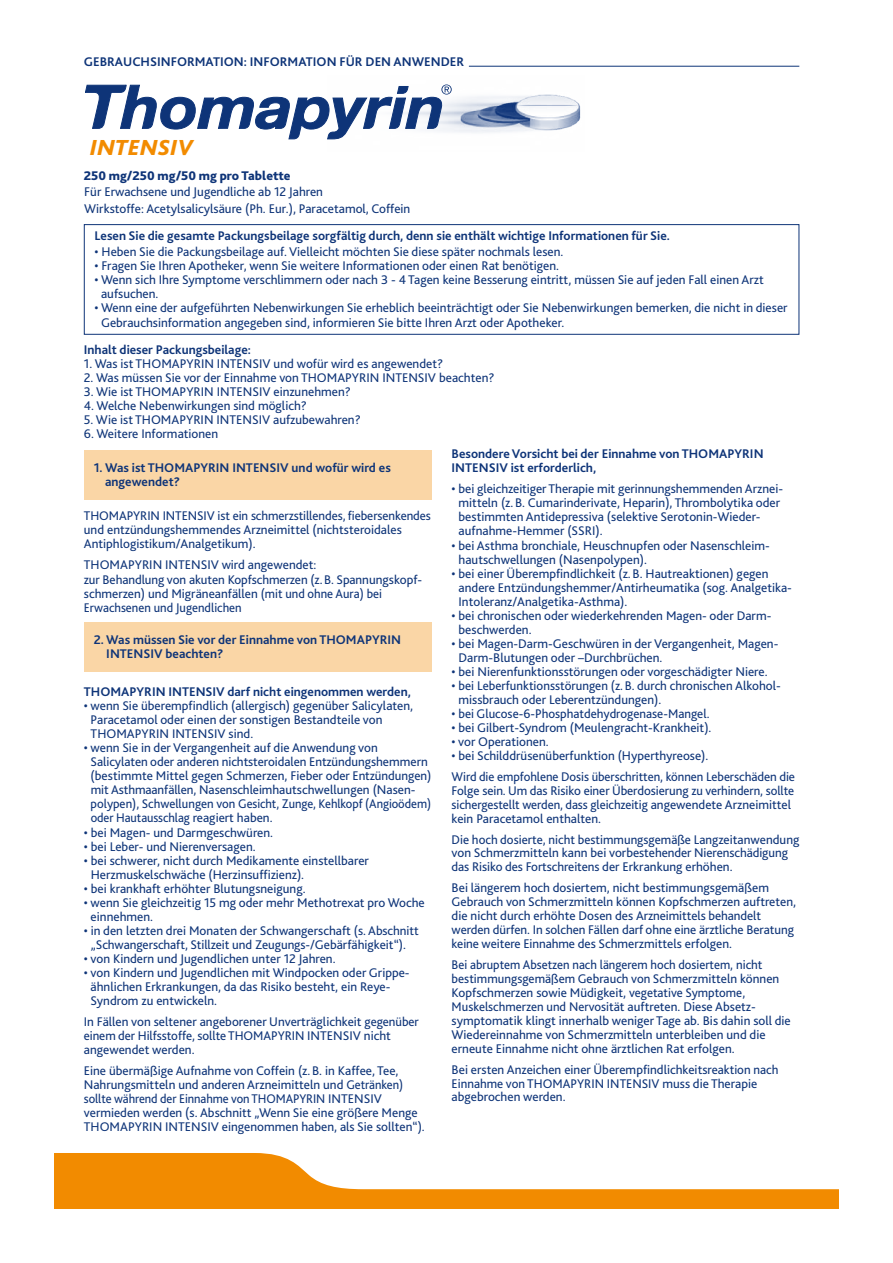
<style>
.page{position:relative;width:893px;height:1263px;background:#fff}
.page>*{position:absolute;margin:0;border:0;box-sizing:border-box;transform-origin:0 0}
.t1{font:italic 800 22.8px "Bliss 2";letter-spacing:.01em;color:#f28b00}
.t2{font:13.2px/14px "Bliss 2";color:#0e3478}
.t3{font:700 13.2px/14px "Bliss 2";color:#0e3478}
.t4{font:13.2px/14px "Bliss 2";color:#0e3478;scale:.96 1}
.t5{font:800 13.2px "Bliss 2";color:#0e3478}
</style>
<div class="page">
<svg style="left:54px;top:1153px;width:785px;height:56px"></svg>
<img style="left:328px;top:94px;width:253px;height:46px">
<svg style="left:85px;top:84px;width:367px;height:55px"></svg>
<hr style="left:469px;top:66px;width:330px;height:1px;background:#0e3478">
<div style="left:84px;top:450px;width:348px;height:49px;background:#fad6a6"></div>
<div style="left:84px;top:622px;width:348px;height:49px;background:#fad6a6"></div>
<div style="left:84px;top:224px;width:715px;height:111px;border:1px solid #0e3478"></div>
<p class="t3" style="left:84px;top:54px;width:382px">GEBRAUCHSINFORMATION: INFORMATION FÜR DEN ANWENDER</p>
<h1 class="t1" style="left:90px;top:133px;width:104px">INTENSIV</h1>
<p class="t5" style="left:84px;top:168px;width:208px">250 mg/250 mg/50 mg pro Tablette</p>
<p class="t2" style="left:84px;top:183px;width:328px;line-height:16.5px">Für Erwachsene und Jugendliche ab 12 Jahren<br>Wirkstoffe: Acetylsalicylsäure (Ph. Eur.), Paracetamol, Coffein</p>
<p class="t3" style="left:95px;top:228px;width:577px">Lesen Sie die gesamte Packungsbeilage sorgfältig durch, denn sie enthält wichtige Informationen für Sie.</p>
<p class="t2" style="left:95px;top:245px;width:470px">• Heben Sie die Packungsbeilage auf. Vielleicht möchten Sie diese später nochmals lesen.</p>
<p class="t2" style="left:95px;top:259px;width:466px">• Fragen Sie Ihren Apotheker, wenn Sie weitere Informationen oder einen Rat benötigen.</p>
<p class="t2" style="left:101px;top:273px;width:664px;text-indent:-6px">• Wenn sich Ihre Symptome verschlimmern oder nach 3 - 4 Tagen keine Besserung eintritt, müssen Sie auf jeden Fall einen Arzt aufsuchen.</p>
<p class="t2" style="left:101px;top:301px;width:688px;text-indent:-6px">• Wenn eine der aufgeführten Nebenwirkungen Sie erheblich beeinträchtigt oder Sie Nebenwirkungen bemerken, die nicht in dieser<br>Gebrauchsinformation angegeben sind, informieren Sie bitte Ihren Arzt oder Apotheker.</p>
<p class="t3" style="left:84px;top:342px;width:169px">Inhalt dieser Packungsbeilage:</p>
<p class="t2" style="left:84px;top:357px;width:361px">1. Was ist THOMAPYRIN INTENSIV und wofür wird es angewendet?</p>
<p class="t2" style="left:84px;top:371px;width:412px">2. Was müssen Sie vor der Einnahme von THOMAPYRIN INTENSIV beachten?</p>
<p class="t2" style="left:84px;top:385px;width:269px">3. Wie ist THOMAPYRIN INTENSIV einzunehmen?</p>
<p class="t2" style="left:84px;top:399px;width:225px">4. Welche Nebenwirkungen sind möglich?</p>
<p class="t2" style="left:84px;top:413px;width:278px">5. Wie ist THOMAPYRIN INTENSIV aufzubewahren?</p>
<p class="t2" style="left:84px;top:427px;width:136px">6. Weitere Informationen</p>
<p class="t3" style="left:105px;top:460px;width:287px;text-indent:-11px">1. Was ist THOMAPYRIN INTENSIV und wofür wird es angewendet?</p>
<p class="t2" style="left:84px;top:509px;width:349px">THOMAPYRIN INTENSIV ist ein schmerzstillendes, fiebersenkendes und entzündungshemmendes Arzneimittel (nichtsteroidales<br>Antiphlogistikum/Analgetikum).</p>
<p class="t2" style="left:84px;top:558px;width:340px">THOMAPYRIN INTENSIV wird angewendet:<br>zur Behandlung von akuten Kopfschmerzen (z.B. Spannungskopf&shy;schmerzen) und Migräneanfällen (mit und ohne Aura) bei Erwachsenen und Jugendlichen</p>
<p class="t3" style="left:106px;top:632px;width:296px;text-indent:-13px">2. Was müssen Sie vor der Einnahme von THOMAPYRIN<br>INTENSIV beachten?</p>
<p class="t3" style="left:84px;top:685px;width:329px">THOMAPYRIN INTENSIV darf nicht eingenommen werden,</p>
<p class="t2" style="left:91px;top:699px;width:324px;text-indent:-7px">• wenn Sie überempfindlich (allergisch) gegenüber Salicylaten,<br>Paracetamol oder einen der sonstigen Bestandteile von<br>THOMAPYRIN INTENSIV sind.</p>
<p class="t2" style="left:91px;top:741px;width:342px;text-indent:-7px">• wenn Sie in der Vergangenheit auf die Anwendung von Salicylaten oder anderen nichtsteroidalen Entzündungshemmern (bestimmte Mittel gegen Schmerzen, Fieber oder Entzündungen) mit Asthmaanfällen, Nasenschleimhautschwellungen (Nasen&shy;polypen), Schwellungen von Gesicht, Zunge, Kehlkopf (Angioödem) oder Hautausschlag reagiert haben.</p>
<p class="t2" style="left:84px;top:825px;width:191px">• bei Magen- und Darmgeschwüren.</p>
<p class="t2" style="left:84px;top:839px;width:173px">• bei Leber- und Nierenversagen.</p>
<p class="t2" style="left:91px;top:853px;width:280px;text-indent:-7px">• bei schwerer, nicht durch Medikamente einstellbarer<br>Herzmuskelschwäche (Herzinsuffizienz).</p>
<p class="t2" style="left:84px;top:881px;width:223px">• bei krankhaft erhöhter Blutungsneigung.</p>
<p class="t2" style="left:91px;top:895px;width:336px;text-indent:-7px">• wenn Sie gleichzeitig 15 mg oder mehr Methotrexat pro Woche einnehmen.</p>
<p class="t2" style="left:84px;top:923px;width:336px;text-align:center">• in den letzten drei Monaten der Schwangerschaft (s. Abschnitt „Schwangerschaft, Stillzeit und Zeugungs-/Gebärfähigkeit“).</p>
<p class="t2" style="left:84px;top:951px;width:253px">• von Kindern und Jugendlichen unter 12 Jahren.</p>
<p class="t2" style="left:91px;top:965px;width:321px;text-indent:-7px">• von Kindern und Jugendlichen mit Windpocken oder Grippe&shy;ähnlichen Erkrankungen, da das Risiko besteht, ein Reye-<br>Syndrom zu entwickeln.</p>
<p class="t2" style="left:84px;top:1014px;width:336px">In Fällen von seltener angeborener Unverträglichkeit gegenüber einem der Hilfsstoffe, sollte THOMAPYRIN INTENSIV nicht angewendet werden.</p>
<p class="t2" style="left:84px;top:1063px;width:342px">Eine übermäßige Aufnahme von Coffein (z.B. in Kaffee, Tee, Nahrungsmitteln und anderen Arzneimitteln und Getränken) sollte während der Einnahme von THOMAPYRIN INTENSIV vermieden werden (s. Abschnitt „Wenn Sie eine größere Menge THOMAPYRIN INTENSIV eingenommen haben, als Sie sollten“).</p>
<p class="t3" style="left:452px;top:447px;width:313px">Besondere Vorsicht bei der Einnahme von THOMAPYRIN<br>INTENSIV ist erforderlich,</p>
<p class="t2" style="left:459px;top:482px;width:326px;text-indent:-7px">• bei gleichzeitiger Therapie mit gerinnungshemmenden Arznei&shy;mitteln (z.B. Cumarinderivate, Heparin), Thrombolytika oder bestimmten Antidepressiva (selektive Serotonin-Wieder&shy;aufnahme-Hemmer (SSRI).</p>
<p class="t2" style="left:459px;top:538px;width:313px;text-indent:-7px">• bei Asthma bronchiale, Heuschnupfen oder Nasenschleim&shy;hautschwellungen (Nasenpolypen).</p>
<p class="t2" style="left:459px;top:566px;width:334px;text-indent:-7px">• bei einer Überempfindlichkeit (z.B. Hautreaktionen) gegen andere Entzündungshemmer/Antirheumatika (sog. Analgetika-<br>Intoleranz/Analgetika-Asthma).</p>
<p class="t2" style="left:459px;top:608px;width:312px;text-indent:-7px">• bei chronischen oder wiederkehrenden Magen- oder Darm-- beschwerden.</p>
<p class="t2" style="left:459px;top:636px;width:320px;text-indent:-7px">• bei Magen-Darm-Geschwüren in der Vergangenheit, Magen-<br>Darm-Blutungen oder –Durchbrüchen.</p>
<p class="t2" style="left:452px;top:664px;width:318px">• bei Nierenfunktionsstörungen oder vorgeschädigter Niere.</p>
<p class="t2" style="left:459px;top:678px;width:324px;text-indent:-7px">• bei Leberfunktionsstörungen (z.B. durch chronischen Alkohol&shy;missbrauch oder Leberentzündungen).</p>
<p class="t2" style="left:452px;top:706px;width:259px">• bei Glucose-6-Phosphatdehydrogenase-Mangel.</p>
<p class="t2" style="left:452px;top:720px;width:261px">• bei Gilbert-Syndrom (Meulengracht-Krankheit).</p>
<p class="t2" style="left:452px;top:734px;width:99px">• vor Operationen.</p>
<p class="t2" style="left:452px;top:745px;width:345px;line-height:21px">• bei Schilddrüsenüberfunktion (Hyperthyreose).<br>Wird die empfohlene Dosis überschritten, können Leberschäden die</p>
<p class="t2" style="left:452px;top:783px;width:344px">Folge sein. Um das Risiko einer Überdosierung zu verhindern, sollte sichergestellt werden, dass gleichzeitig angewendete Arzneimittel kein Paracetamol enthalten.</p>
<p class="t2" style="left:452px;top:832px;width:349px">Die hoch dosierte, nicht bestimmungsgemäße Langzeitanwendung von Schmerzmitteln kann bei vorbestehender Nierenschädigung das Risiko des Fortschreitens der Erkrankung erhöhen.</p>
<p class="t2" style="left:452px;top:881px;width:346px">Bei längerem hoch dosiertem, nicht bestimmungsgemäßem Gebrauch von Schmerzmitteln können Kopfschmerzen auftreten, die nicht durch erhöhte Dosen des Arzneimittels behandelt werden dürfen. In solchen Fällen darf ohne eine ärztliche Beratung keine weitere Einnahme des Schmerzmittels erfolgen.</p>
<p class="t4" style="left:452px;top:957px;width:355px">Bei abruptem Absetzen nach längerem hoch dosiertem, nicht bestimmungsgemäßem Gebrauch von Schmerzmitteln können Kopfschmerzen sowie Müdigkeit, vegetative Symptome, Muskelschmerzen und Nervosität auftreten. Diese Absetz&shy;symptomatik klingt innerhalb weniger Tage ab. Bis dahin soll die Wiedereinnahme von Schmerzmitteln unterbleiben und die erneute Einnahme nicht ohne ärztlichen Rat erfolgen.</p>
<p class="t2" style="left:452px;top:1062px;width:328px">Bei ersten Anzeichen einer Überempfindlichkeitsreaktion nach<br>Einnahme von THOMAPYRIN INTENSIV muss die Therapie abgebrochen werden.</p>
</div>
